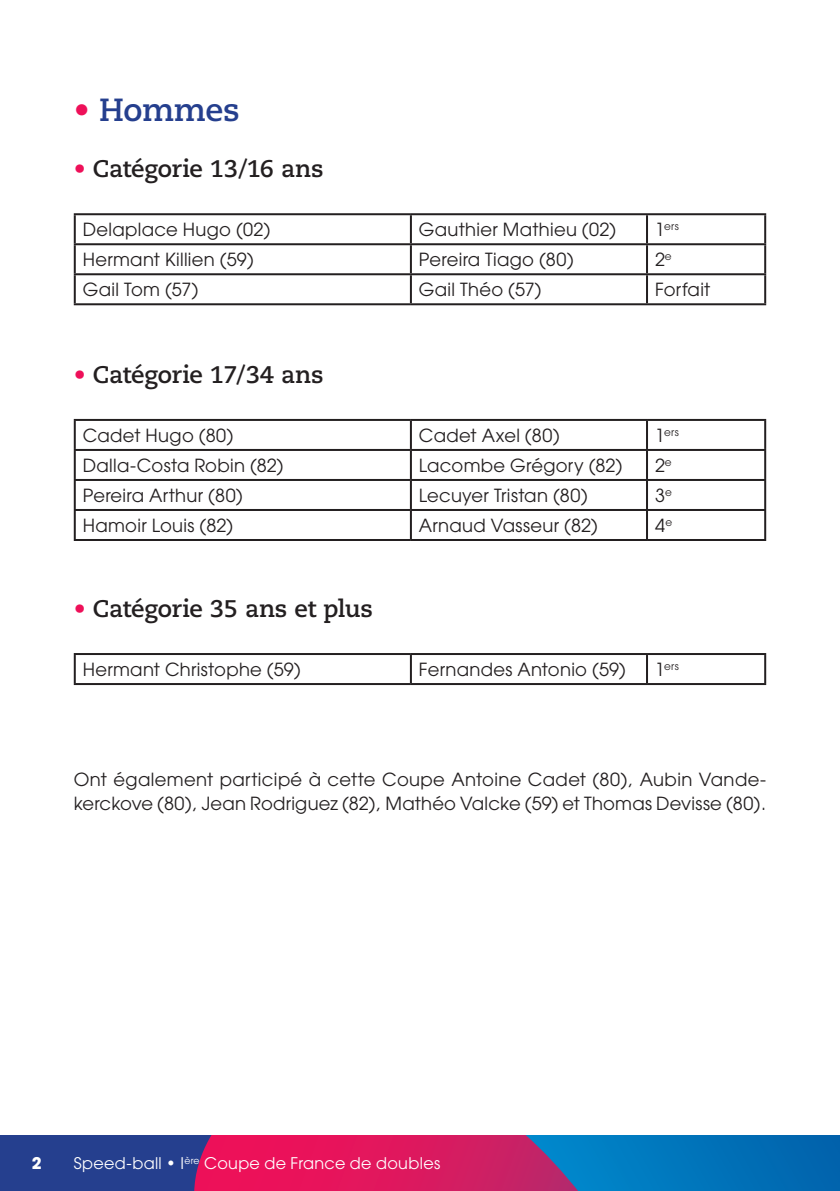
<style>
.page{position:relative;width:840px;height:1191px;background:#fff}
.page>*{position:absolute;margin:0;border:0;box-sizing:border-box;transform-origin:0 0}
.sous-titre1{font:700 32px "Caecilia";letter-spacing:-.015em;color:#253f8e}
.titre2{font:700 24px "Caecilia";letter-spacing:-.01em;color:#231f20}
.txt{font:18px/23px "Avant Garde";letter-spacing:.015em;color:#231f20}
.txt_cp8{font:16px "Avant Garde";letter-spacing:.02em;color:#fff}
.txt_cp8-2{font:700 16px "Avant Garde";color:#fff}
.txt-2{font:10.4px "Avant Garde";letter-spacing:.03em;color:#231f20}
.s1{color:#ee1059}
.s2{font-size:18px}
</style>
<div class="page">
<div style="left:0;top:1135px;width:182px;height:56px;background:#253f8e"></div>
<svg style="left:614px;top:1135px;width:225px;height:56px;background:#0070b7"></svg>
<svg style="left:182px;top:1135px;width:432px;height:56px;background:#b6286e"></svg>
<hr style="left:74px;top:213px;width:336px;height:2px;background:#231f20">
<hr style="left:74px;top:215px;width:2px;height:28px;background:#231f20">
<hr style="left:410px;top:213px;width:236px;height:2px;background:#231f20">
<hr style="left:409px;top:215px;width:2px;height:28px;background:#231f20">
<hr style="left:646px;top:213px;width:119px;height:2px;background:#231f20">
<hr style="left:645px;top:215px;width:2px;height:28px;background:#231f20">
<hr style="left:763px;top:215px;width:2px;height:28px;background:#231f20">
<hr style="left:74px;top:243px;width:336px;height:2px;background:#231f20">
<hr style="left:74px;top:245px;width:2px;height:28px;background:#231f20">
<hr style="left:410px;top:243px;width:236px;height:2px;background:#231f20">
<hr style="left:409px;top:245px;width:2px;height:28px;background:#231f20">
<hr style="left:646px;top:243px;width:119px;height:2px;background:#231f20">
<hr style="left:645px;top:245px;width:2px;height:28px;background:#231f20">
<hr style="left:763px;top:245px;width:2px;height:28px;background:#231f20">
<hr style="left:74px;top:273px;width:336px;height:2px;background:#231f20">
<hr style="left:74px;top:275px;width:2px;height:28px;background:#231f20">
<hr style="left:410px;top:273px;width:236px;height:2px;background:#231f20">
<hr style="left:409px;top:275px;width:2px;height:28px;background:#231f20">
<hr style="left:646px;top:273px;width:119px;height:2px;background:#231f20">
<hr style="left:645px;top:275px;width:2px;height:28px;background:#231f20">
<hr style="left:763px;top:275px;width:2px;height:28px;background:#231f20">
<hr style="left:74px;top:303px;width:336px;height:2px;background:#231f20">
<hr style="left:410px;top:303px;width:236px;height:2px;background:#231f20">
<hr style="left:646px;top:303px;width:119px;height:2px;background:#231f20">
<hr style="left:74px;top:419px;width:336px;height:2px;background:#231f20">
<hr style="left:74px;top:421px;width:2px;height:28px;background:#231f20">
<hr style="left:410px;top:419px;width:236px;height:2px;background:#231f20">
<hr style="left:409px;top:421px;width:2px;height:28px;background:#231f20">
<hr style="left:646px;top:419px;width:119px;height:2px;background:#231f20">
<hr style="left:645px;top:421px;width:2px;height:28px;background:#231f20">
<hr style="left:763px;top:421px;width:2px;height:28px;background:#231f20">
<hr style="left:74px;top:449px;width:336px;height:2px;background:#231f20">
<hr style="left:74px;top:451px;width:2px;height:28px;background:#231f20">
<hr style="left:410px;top:449px;width:236px;height:2px;background:#231f20">
<hr style="left:409px;top:451px;width:2px;height:28px;background:#231f20">
<hr style="left:646px;top:449px;width:119px;height:2px;background:#231f20">
<hr style="left:645px;top:451px;width:2px;height:28px;background:#231f20">
<hr style="left:763px;top:451px;width:2px;height:28px;background:#231f20">
<hr style="left:74px;top:479px;width:336px;height:2px;background:#231f20">
<hr style="left:74px;top:481px;width:2px;height:28px;background:#231f20">
<hr style="left:410px;top:479px;width:236px;height:2px;background:#231f20">
<hr style="left:409px;top:481px;width:2px;height:28px;background:#231f20">
<hr style="left:646px;top:479px;width:119px;height:2px;background:#231f20">
<hr style="left:645px;top:481px;width:2px;height:28px;background:#231f20">
<hr style="left:763px;top:481px;width:2px;height:28px;background:#231f20">
<hr style="left:74px;top:509px;width:336px;height:2px;background:#231f20">
<hr style="left:74px;top:511px;width:2px;height:28px;background:#231f20">
<hr style="left:410px;top:509px;width:236px;height:2px;background:#231f20">
<hr style="left:409px;top:511px;width:2px;height:28px;background:#231f20">
<hr style="left:646px;top:509px;width:119px;height:2px;background:#231f20">
<hr style="left:645px;top:511px;width:2px;height:28px;background:#231f20">
<hr style="left:763px;top:511px;width:2px;height:28px;background:#231f20">
<hr style="left:74px;top:539px;width:336px;height:2px;background:#231f20">
<hr style="left:410px;top:539px;width:236px;height:2px;background:#231f20">
<hr style="left:646px;top:539px;width:119px;height:2px;background:#231f20">
<hr style="left:74px;top:653px;width:336px;height:2px;background:#231f20">
<hr style="left:74px;top:655px;width:2px;height:28px;background:#231f20">
<hr style="left:410px;top:653px;width:236px;height:2px;background:#231f20">
<hr style="left:409px;top:655px;width:2px;height:28px;background:#231f20">
<hr style="left:646px;top:653px;width:119px;height:2px;background:#231f20">
<hr style="left:645px;top:655px;width:2px;height:28px;background:#231f20">
<hr style="left:763px;top:655px;width:2px;height:28px;background:#231f20">
<hr style="left:74px;top:683px;width:336px;height:2px;background:#231f20">
<hr style="left:410px;top:683px;width:236px;height:2px;background:#231f20">
<hr style="left:646px;top:683px;width:119px;height:2px;background:#231f20">
<p class="sous-titre1" style="left:74px;top:91px;width:167px"><span class="s1">•</span> Hommes</p>
<p class="titre2" style="left:74px;top:155px;width:251px"><span class="s1">•</span> Catégorie 13/16 ans</p>
<p class="txt" style="left:83px;top:218px;width:189px">Delaplace Hugo (02)</p>
<p class="txt" style="left:418px;top:218px;width:199px">Gauthier Mathieu (02)</p>
<p class="txt-2" style="left:654px;top:220px;width:25px"><span class="s2">1</span>ers</p>
<p class="txt" style="left:83px;top:248px;width:172px">Hermant Killien (59)</p>
<p class="txt" style="left:418px;top:248px;width:156px">Pereira Tiago (80)</p>
<p class="txt" style="left:654px;top:248px;width:18px">2<sup>e</sup></p>
<p class="txt" style="left:83px;top:278px;width:117px">Gail Tom (57)</p>
<p class="txt" style="left:418px;top:278px;width:124px">Gail Théo (57)</p>
<p class="txt" style="left:654px;top:278px;width:57px">Forfait</p>
<p class="titre2" style="left:74px;top:360px;width:251px"><span class="s1">•</span> Catégorie 17/34 ans</p>
<p class="txt" style="left:83px;top:424px;width:152px">Cadet Hugo (80)</p>
<p class="txt" style="left:418px;top:424px;width:142px">Cadet Axel (80)</p>
<p class="txt-2" style="left:654px;top:426px;width:25px"><span class="s2">1</span>ers</p>
<p class="txt" style="left:83px;top:454px;width:202px">Dalla-Costa Robin (82)</p>
<p class="txt" style="left:418px;top:454px;width:205px">Lacombe Grégory (82)</p>
<p class="txt" style="left:654px;top:454px;width:18px">2<sup>e</sup></p>
<p class="txt" style="left:83px;top:484px;width:161px">Pereira Arthur (80)</p>
<p class="txt" style="left:418px;top:484px;width:170px">Lecuyer Tristan (80)</p>
<p class="txt" style="left:654px;top:484px;width:19px">3<sup>e</sup></p>
<p class="txt" style="left:83px;top:514px;width:152px">Hamoir Louis (82)</p>
<p class="txt" style="left:418px;top:514px;width:180px">Arnaud Vasseur (82)</p>
<p class="txt" style="left:654px;top:514px;width:19px">4<sup>e</sup></p>
<p class="titre2" style="left:74px;top:594px;width:300px"><span class="s1">•</span> Catégorie 35 ans et plus</p>
<p class="txt" style="left:83px;top:658px;width:219px">Hermant Christophe (59)</p>
<p class="txt" style="left:418px;top:658px;width:208px">Fernandes Antonio (59)</p>
<p class="txt-2" style="left:654px;top:660px;width:25px"><span class="s2">1</span>ers</p>
<p class="txt" style="left:74px;top:768px;width:693px">Ont également participé à cette Coupe Antoine Cadet (80), Aubin Vande&shy;kerckove (80), Jean Rodriguez (82), Mathéo Valcke (59) et Thomas Devisse (80).</p>
<p class="txt_cp8-2" style="left:32px;top:1152px;width:11px">2</p>
<p class="txt_cp8" style="left:74px;top:1153px;width:368px">Speed-ball • I<sup>ère</sup> Coupe de France de doubles</p>
</div>
